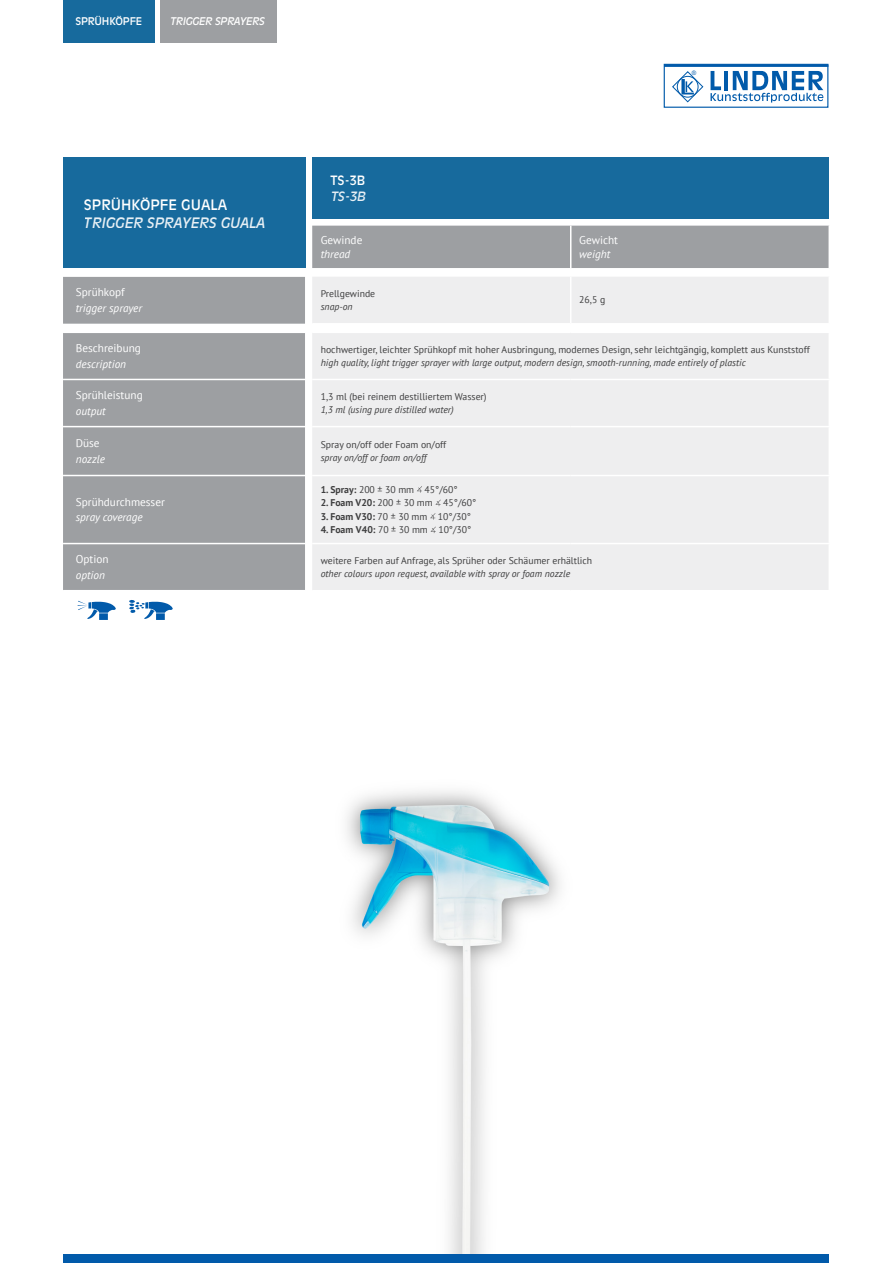
<style>
.page{position:relative;width:893px;height:1263px;background:#fff}
.page>*{position:absolute;margin:0;border:0;box-sizing:border-box;transform-origin:0 0}
.t1{font:italic 14.25px "Antique Olive CE";color:#fff}
.t2{font:14.25px "Antique Olive CE";color:#fff}
.t3{font:12.75px "Antique Olive CE";color:#fff}
.t4{font:italic 12.75px "Antique Olive CE";color:#fff}
.t5{font:11.25px "PT Sans";color:#fff}
.t6{font:italic 11.25px "PT Sans";color:#fff}
.t7{font:italic 10.5px "Antique Olive CE";letter-spacing:-.02em;color:#fff}
.t8{font:10.5px "Antique Olive CE";letter-spacing:-.02em;color:#fff}
.t9{font:9.75px "PT Sans";color:#3e3e3f}
.t10{font:italic 9.75px "PT Sans";color:#3e3e3f}
.t11{font:6px "Arial";color:#015aaa}
.s1{font-weight:700}
</style>
<div class="page">
<img style="left:347px;top:791px;width:213px;height:463px">
<div style="left:63px;top:1254px;width:765px;height:9px;background:#015aaa"></div>
<div style="left:664px;top:64px;width:164px;height:44px;border:1px solid #015aaa"></div>
<hr style="left:664px;top:65px;width:164px;height:2px;background:#015aaa">
<svg style="left:711px;top:71px;width:112px;height:32px"></svg>
<svg style="left:672px;top:71px;width:32px;height:32px"></svg>
<div style="left:677px;top:76px;width:22px;height:22px;border:1px solid #015aaa;border-radius:50%"></div>
<div style="left:312px;top:157px;width:516px;height:62px;background:#176a9d"></div>
<div style="left:63px;top:157px;width:242px;height:111px;background:#176a9d"></div>
<div style="left:160px;top:0;width:116px;height:43px;background:#9d9fa2"></div>
<div style="left:63px;top:0;width:91px;height:43px;background:#176a9d"></div>
<div style="left:305px;top:226px;width:523px;height:42px;background:#9d9fa2"></div>
<div style="left:63px;top:276px;width:242px;height:314px;background:#9d9fa2"></div>
<div style="left:312px;top:277px;width:516px;height:313px;background:#eeeeef"></div>
<hr style="left:570px;top:226px;width:1px;height:42px;background:#fff">
<hr style="left:570px;top:277px;width:1px;height:46px;background:#fff">
<hr style="left:312px;top:323px;width:259px;height:2px;background:#fff">
<hr style="left:571px;top:323px;width:259px;height:2px;background:#fff">
<hr style="left:63px;top:332px;width:242px;height:1px;background:#fff">
<hr style="left:312px;top:332px;width:259px;height:1px;background:#fff">
<hr style="left:571px;top:332px;width:259px;height:1px;background:#fff">
<hr style="left:63px;top:379px;width:242px;height:1px;background:#fff">
<hr style="left:312px;top:379px;width:259px;height:1px;background:#fff">
<hr style="left:571px;top:379px;width:259px;height:1px;background:#fff">
<hr style="left:63px;top:426px;width:242px;height:1px;background:#fff">
<hr style="left:312px;top:426px;width:259px;height:1px;background:#fff">
<hr style="left:571px;top:426px;width:259px;height:1px;background:#fff">
<hr style="left:63px;top:475px;width:242px;height:1px;background:#fff">
<hr style="left:312px;top:475px;width:259px;height:1px;background:#fff">
<hr style="left:571px;top:475px;width:259px;height:1px;background:#fff">
<hr style="left:63px;top:543px;width:242px;height:1px;background:#fff">
<hr style="left:312px;top:543px;width:259px;height:1px;background:#fff">
<hr style="left:571px;top:543px;width:259px;height:1px;background:#fff">
<svg style="left:417px;top:486px;width:5px;height:7px"></svg>
<svg style="left:435px;top:499px;width:6px;height:7px"></svg>
<svg style="left:430px;top:513px;width:5px;height:7px"></svg>
<svg style="left:430px;top:526px;width:6px;height:7px"></svg>
<svg style="left:129px;top:600px;width:44px;height:20px"></svg>
<svg style="left:78px;top:601px;width:38px;height:19px"></svg>
<p class="t8" style="left:75px;top:15px;width:68px">SPRÜHKÖPFE</p>
<p class="t7" style="left:170px;top:15px;width:96px">TRIGGER SPRAYERS</p>
<p class="t2" style="left:84px;top:197px;width:145px">SPRÜHKÖPFE GUALA</p>
<h1 class="t1" style="left:84px;top:214px;width:182px">TRIGGER SPRAYERS GUALA</h1>
<p class="t5" style="left:76px;top:285px;width:50px">Sprühkopf</p>
<p class="t6" style="left:76px;top:301px;width:68px">trigger sprayer</p>
<p class="t5" style="left:76px;top:341px;width:67px">Beschreibung</p>
<p class="t6" style="left:76px;top:357px;width:52px">description</p>
<p class="t5" style="left:76px;top:388px;width:68px">Sprühleistung</p>
<p class="t6" style="left:76px;top:404px;width:31px">output</p>
<p class="t5" style="left:76px;top:436px;width:25px">Düse</p>
<p class="t6" style="left:76px;top:452px;width:31px">nozzle</p>
<p class="t5" style="left:76px;top:494px;width:91px">Sprühdurchmesser</p>
<p class="t6" style="left:76px;top:510px;width:68px">spray coverage</p>
<p class="t5" style="left:76px;top:552px;width:34px">Option</p>
<p class="t6" style="left:76px;top:568px;width:31px">option</p>
<p class="t3" style="left:331px;top:172px;width:36px">TS-3B</p>
<h2 class="t4" style="left:331px;top:189px;width:36px">TS-3B</h2>
<p class="t5" style="left:321px;top:233px;width:43px">Gewinde</p>
<p class="t6" style="left:321px;top:246px;width:31px">thread</p>
<p class="t9" style="left:321px;top:287px;width:56px">Prellgewinde</p>
<p class="t10" style="left:321px;top:300px;width:33px">snap-on</p>
<p class="t5" style="left:579px;top:233px;width:40px">Gewicht</p>
<p class="t6" style="left:579px;top:246px;width:32px">weight</p>
<p class="t9" style="left:579px;top:294px;width:27px">26,5 g</p>
<p class="t11" style="left:692px;top:69px;width:6px">®</p>
<p class="t9" style="left:321px;top:343px;width:491px">hochwertiger, leichter Sprühkopf mit hoher Ausbringung, modernes Design, sehr leichtgängig, komplett aus Kunststoff</p>
<p class="t10" style="left:321px;top:356px;width:427px">high quality, light trigger sprayer with large output, modern design, smooth-running, made entirely of plastic</p>
<p class="t9" style="left:321px;top:390px;width:167px">1,3 ml (bei reinem destilliertem Wasser)</p>
<p class="t10" style="left:321px;top:404px;width:134px">1,3 ml (using pure distilled water)</p>
<p class="t9" style="left:321px;top:438px;width:127px">Spray on/off oder Foam on/off</p>
<p class="t10" style="left:321px;top:452px;width:107px">spray on/off or foam on/off</p>
<p class="t9" style="left:321px;top:483px;width:138px"><span class="s1">1. Spray:</span> 200 ± 30 mm 45°/60°</p>
<p class="t9" style="left:321px;top:496px;width:157px"><span class="s1">2. Foam V20:</span> 200 ± 30 mm 45°/60°</p>
<p class="t9" style="left:321px;top:510px;width:152px"><span class="s1">3. Foam V30:</span> 70 ± 30 mm 10°/30°</p>
<p class="t9" style="left:321px;top:523px;width:152px"><span class="s1">4. Foam V40:</span> 70 ± 30 mm 10°/30°</p>
<p class="t9" style="left:321px;top:554px;width:273px">weitere Farben auf Anfrage, als Sprüher oder Schäumer erhältlich</p>
<p class="t10" style="left:321px;top:568px;width:251px">other colours upon request, available with spray or foam nozzle</p>
</div>
